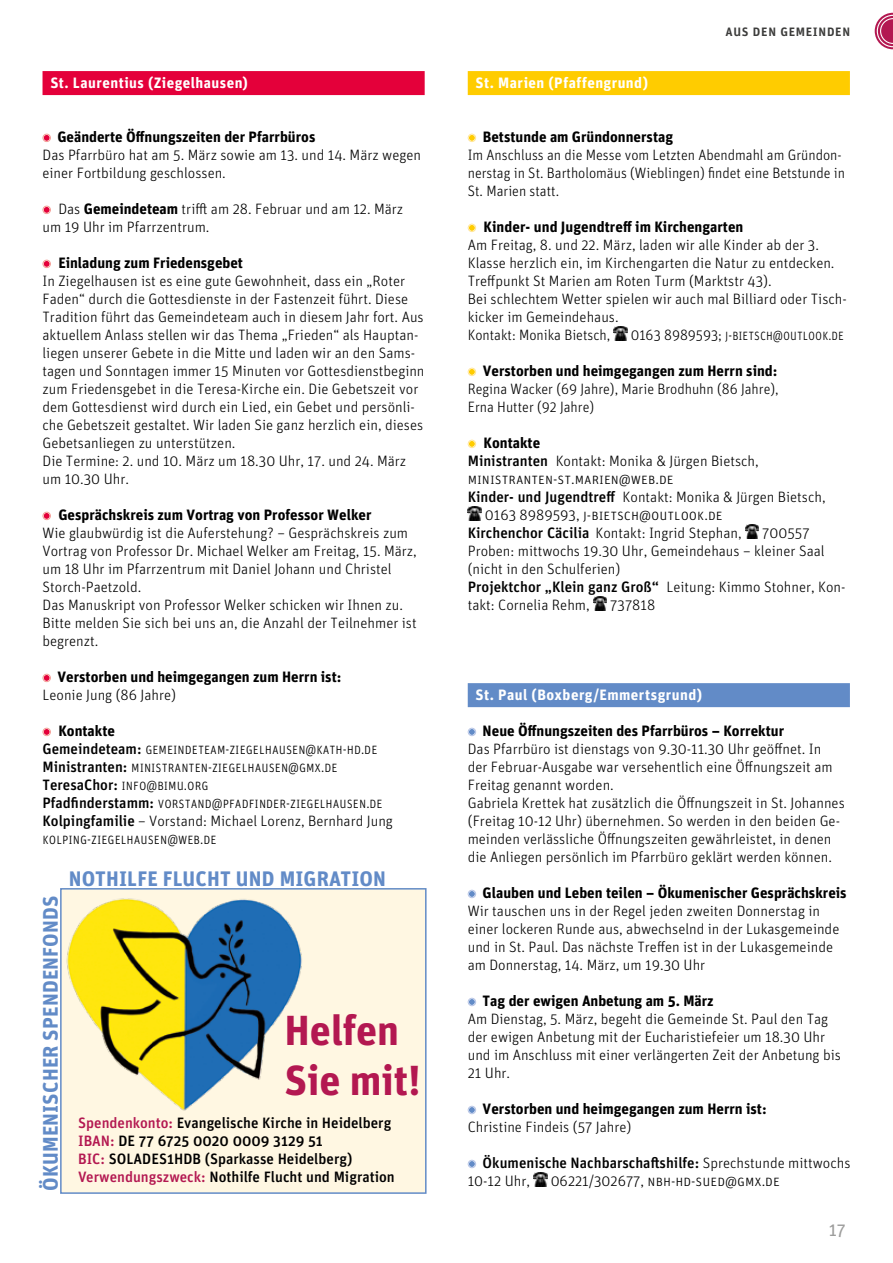
<style>
.page{position:relative;width:893px;height:1263px;background:#fff}
.page>*{position:absolute;margin:0;border:0;box-sizing:border-box;transform-origin:0 0}
.t1{font:700 42px/50.4px "Unit OT";color:#b31851}
.t2{font:700 21px "Unit OT";letter-spacing:.01em;color:#628bc7}
.t3{font:18px "Unit OT";color:#9d9d9c}
.t4{font:300 15px/18px "Unit OT";color:#000}
.t5{font:700 15px "Unit OT";color:#000}
.t6{font:300 15px/18px "Unit OT";color:#000;scale:.9 1}
.t7{font:300 15px/18px "Unit OT";color:#000;scale:.96 1}
.t8{font:500 15px/18px "Unit OT";color:#000}
.t9{font:700 15px "Unit OT";letter-spacing:.03em;color:#fff}
.t10{font:500 15px "Unit OT";color:#3c3c3b}
.s1{font-weight:700}
.s2{font-weight:500}
.s3{color:#b31851}
.s4{font-weight:300}
</style>
<div class="page">
<svg style="left:875px;top:13px;width:18px;height:36px"></svg>
<div style="left:468px;top:683px;width:382px;height:24px;background:#628bc7"></div>
<svg style="left:470px;top:730px;width:4px;height:4px"></svg>
<div style="left:468px;top:728px;width:8px;height:8px;border:1px solid #b5c3e5;border-radius:50%"></div>
<svg style="left:470px;top:892px;width:4px;height:4px"></svg>
<div style="left:468px;top:890px;width:8px;height:8px;border:1px solid #b5c3e5;border-radius:50%"></div>
<svg style="left:470px;top:1000px;width:4px;height:4px"></svg>
<div style="left:468px;top:998px;width:8px;height:8px;border:1px solid #b5c3e5;border-radius:50%"></div>
<svg style="left:470px;top:1108px;width:4px;height:4px"></svg>
<div style="left:468px;top:1106px;width:8px;height:8px;border:1px solid #b5c3e5;border-radius:50%"></div>
<svg style="left:470px;top:1162px;width:4px;height:4px"></svg>
<div style="left:468px;top:1160px;width:8px;height:8px;border:1px solid #b5c3e5;border-radius:50%"></div>
<img style="left:533px;top:1172px;width:14px;height:14px">
<div style="left:61px;top:889px;width:365px;height:304px;background:#fff7e2"></div>
<img style="left:66px;top:898px;width:236px;height:213px">
<div style="left:60px;top:888px;width:367px;height:306px;border:2px solid #628bc7"></div>
<div style="left:468px;top:71px;width:382px;height:24px;background:#fc0"></div>
<svg style="left:470px;top:136px;width:4px;height:4px"></svg>
<div style="left:468px;top:134px;width:8px;height:8px;border:1px solid #ffe596;border-radius:50%"></div>
<svg style="left:470px;top:226px;width:4px;height:4px"></svg>
<div style="left:468px;top:224px;width:8px;height:8px;border:1px solid #ffe596;border-radius:50%"></div>
<img style="left:614px;top:326px;width:13px;height:14px">
<svg style="left:470px;top:370px;width:4px;height:4px"></svg>
<div style="left:468px;top:368px;width:8px;height:8px;border:1px solid #ffe596;border-radius:50%"></div>
<svg style="left:470px;top:442px;width:4px;height:4px"></svg>
<div style="left:468px;top:440px;width:8px;height:8px;border:1px solid #ffe596;border-radius:50%"></div>
<img style="left:468px;top:506px;width:13px;height:14px">
<img style="left:745px;top:524px;width:14px;height:14px">
<img style="left:593px;top:596px;width:14px;height:14px">
<div style="left:43px;top:71px;width:382px;height:24px;background:#e4003a"></div>
<svg style="left:45px;top:136px;width:4px;height:4px"></svg>
<div style="left:43px;top:134px;width:8px;height:8px;border:1px solid #f39b93;border-radius:50%"></div>
<svg style="left:45px;top:208px;width:4px;height:4px"></svg>
<div style="left:43px;top:206px;width:8px;height:8px;border:1px solid #f39b93;border-radius:50%"></div>
<svg style="left:45px;top:262px;width:4px;height:4px"></svg>
<div style="left:43px;top:260px;width:8px;height:8px;border:1px solid #f39b93;border-radius:50%"></div>
<svg style="left:45px;top:514px;width:4px;height:4px"></svg>
<div style="left:43px;top:512px;width:8px;height:8px;border:1px solid #f39b93;border-radius:50%"></div>
<svg style="left:45px;top:676px;width:4px;height:4px"></svg>
<div style="left:43px;top:674px;width:8px;height:8px;border:1px solid #f39b93;border-radius:50%"></div>
<svg style="left:45px;top:730px;width:4px;height:4px"></svg>
<div style="left:43px;top:728px;width:8px;height:8px;border:1px solid #f39b93;border-radius:50%"></div>
<p class="t9" style="left:50px;top:73px;width:199px">St. Laurentius (Ziegelhausen)</p>
<p class="t5" style="left:57px;top:127px;width:260px">Geänderte Öffnungszeiten der Pfarrbüros</p>
<p class="t4" style="left:43px;top:146px;width:380px">Das Pfarrbüro hat am 5. März sowie am 13. und 14. März wegen einer Fortbildung geschlossen.</p>
<p class="t4" style="left:43px;top:200px;width:362px;text-indent:16px">Das <span class="s1">Gemeindeteam</span> trifft am 28. Februar und am 12. März um 19 Uhr im Pfarrzentrum.</p>
<p class="t5" style="left:58px;top:253px;width:186px">Einladung zum Friedensgebet</p>
<p class="t4" style="left:43px;top:272px;width:383px">In Ziegelhausen ist es eine gute Gewohnheit, dass ein „Roter Faden“ durch die Gottesdienste in der Fastenzeit führt. Diese Tradition führt das Gemeindeteam auch in diesem Jahr fort. Aus aktuellem Anlass stellen wir das Thema „Frieden“ als Hauptan&shy;liegen unserer Gebete in die Mitte und laden wir an den Sams&shy;tagen und Sonntagen immer 15 Minuten vor Gottesdienstbeginn zum Friedensgebet in die Teresa-Kirche ein. Die Gebetszeit vor dem Gottesdienst wird durch ein Lied, ein Gebet und persönli&shy;che Gebetszeit gestaltet. Wir laden Sie ganz herzlich ein, dieses Gebetsanliegen zu unterstützen.<br>Die Termine: 2. und 10. März um 18.30 Uhr, 17. und 24. März um 10.30 Uhr.</p>
<p class="t5" style="left:58px;top:505px;width:315px">Gesprächskreis zum Vortrag von Professor Welker</p>
<p class="t4" style="left:43px;top:524px;width:376px">Wie glaubwürdig ist die Auferstehung? – Gesprächskreis zum Vortrag von Professor Dr. Michael Welker am Freitag, 15. März, um 18 Uhr im Pfarrzentrum mit Daniel Johann und Christel Storch-Paetzold.<br>Das Manuskript von Professor Welker schicken wir Ihnen zu.<br>Bitte melden Sie sich bei uns an, die Anzahl der Teilnehmer ist begrenzt.</p>
<p class="t5" style="left:57px;top:667px;width:286px">Verstorben und heimgegangen zum Herrn ist:</p>
<p class="t4" style="left:43px;top:686px;width:135px">Leonie Jung (86 Jahre)</p>
<p class="t6" style="left:43px;top:722px;width:391px;text-indent:16px"><span class="s1">Kontakte<br></span><span class="s2">Gemeindeteam:</span> gemeindeteam-ziegelhausen@kath-hd.de <span class="s2">Ministranten:</span> ministranten-ziegelhausen@gmx.de <span class="s2">TeresaChor:</span> info@bimu.org<br><span class="s2">Pfadfinderstamm:</span> vorstand@pfadfinder-ziegelhausen.de <span class="s2">Kolpingfamilie</span> – Vorstand: Michael Lorenz, Bernhard Jung kolping-ziegelhausen@web.de</p>
<h2 class="t2" style="left:37px;top:1191px;width:297px;rotate:-90deg">ÖKUMENISCHER SPENDENFONDS</h2>
<h2 class="t2" style="left:69px;top:865px;width:319px">NOTHILFE FLUCHT UND MIGRATION</h2>
<h1 class="t1" style="left:284px;top:1004px;width:138px">Helfen<br>Sie mit!</h1>
<p class="t8" style="left:78px;top:1114px;width:318px"><span class="s3">Spendenkonto:</span> Evangelische Kirche in Heidelberg <span class="s3">IBAN:</span> DE 77 6725 0020 0009 3129 51<br><span class="s3">BIC:</span> SOLADES1HDB (Sparkasse Heidelberg)<br><span class="s3">Verwendungszweck:</span> Nothilfe Flucht und Migration</p>
<p class="t9" style="left:476px;top:73px;width:174px">St. Marien (Pfaffengrund)</p>
<p class="t10" style="left:725px;top:21px;width:127px">aus den gemeinden</p>
<p class="t5" style="left:483px;top:127px;width:192px">Betstunde am Gründonnerstag</p>
<p class="t7" style="left:468px;top:146px;width:395px">Im Anschluss an die Messe vom Letzten Abendmahl am Gründon&shy;nerstag in St. Bartholomäus (Wieblingen) findet eine Betstunde in<br>St. Marien statt.</p>
<p class="t5" style="left:484px;top:217px;width:261px">Kinder- und Jugendtreff im Kirchengarten</p>
<p class="t4" style="left:468px;top:236px;width:381px">Am Freitag, 8. und 22. März, laden wir alle Kinder ab der 3.<br>Klasse herzlich ein, im Kirchengarten die Natur zu entdecken.<br>Treffpunkt St Marien am Roten Turm (Marktstr 43).<br>Bei schlechtem Wetter spielen wir auch mal Billiard oder Tisch&shy;kicker im Gemeindehaus.<br>Kontakt: Monika Bietsch,</p>
<p class="t7" style="left:631px;top:326px;width:224px">0163 8989593; j-bietsch@outlook.de</p>
<p class="t5" style="left:483px;top:361px;width:296px">Verstorben und heimgegangen zum Herrn sind:</p>
<p class="t7" style="left:468px;top:380px;width:325px">Regina Wacker (69 Jahre), Marie Brodhuhn (86 Jahre),<br>Erna Hutter (92 Jahre)</p>
<p class="t5" style="left:484px;top:433px;width:58px">Kontakte</p>
<p class="t4" style="left:468px;top:452px;width:293px"><span class="s2">Ministranten</span> Kontakt: Monika &amp; Jürgen Bietsch,</p>
<p class="t4" style="left:468px;top:470px;width:207px">ministranten-st.marien@web.de</p>
<p class="t4" style="left:468px;top:488px;width:359px"><span class="s2">Kinder- und Jugendtreff</span> Kontakt: Monika &amp; Jürgen Bietsch,</p>
<p class="t4" style="left:485px;top:506px;width:239px">0163 8989593, j-bietsch@outlook.de</p>
<p class="t4" style="left:468px;top:524px;width:275px"><span class="s2">Kirchenchor Cäcilia</span> Kontakt: Ingrid Stephan,</p>
<p class="t4" style="left:468px;top:524px;width:379px;text-indent:294px">700557<br>Proben: mittwochs 19.30 Uhr, Gemeindehaus – kleiner Saal (nicht in den Schulferien)<br><span class="s2">Projektchor „Klein ganz Groß“</span> Leitung: Kimmo Stohner, Kon&shy;takt: Cornelia Rehm,</p>
<p class="t4" style="left:610px;top:596px;width:46px">737818</p>
<p class="t9" style="left:476px;top:685px;width:228px">St. Paul (Boxberg/Emmertsgrund)</p>
<p class="t5" style="left:483px;top:721px;width:303px">Neue Öffnungszeiten des Pfarrbüros – Korrektur</p>
<p class="t4" style="left:468px;top:740px;width:379px">Das Pfarrbüro ist dienstags von 9.30-11.30 Uhr geöffnet. In der Februar-Ausgabe war versehentlich eine Öffnungszeit am Freitag genannt worden.<br>Gabriela Krettek hat zusätzlich die Öffnungszeit in St. Johannes (Freitag 10-12 Uhr) übernehmen. So werden in den beiden Ge&shy;meinden verlässliche Öffnungszeiten gewährleistet, in denen die Anliegen persönlich im Pfarrbüro geklärt werden können.</p>
<p class="t5" style="left:483px;top:883px;width:365px">Glauben und Leben teilen – Ökumenischer Gesprächskreis</p>
<p class="t4" style="left:468px;top:902px;width:373px">Wir tauschen uns in der Regel jeden zweiten Donnerstag in einer lockeren Runde aus, abwechselnd in der Lukasgemeinde und in St. Paul. Das nächste Treffen ist in der Lukasgemeinde am Donnerstag, 14. März, um 19.30 Uhr</p>
<p class="t5" style="left:483px;top:991px;width:233px">Tag der ewigen Anbetung am 5. März</p>
<p class="t4" style="left:468px;top:1010px;width:375px">Am Dienstag, 5. März, begeht die Gemeinde St. Paul den Tag der ewigen Anbetung mit der Eucharistiefeier um 18.30 Uhr und im Anschluss mit einer verlängerten Zeit der Anbetung bis 21 Uhr.</p>
<p class="t5" style="left:483px;top:1099px;width:286px">Verstorben und heimgegangen zum Herrn ist:</p>
<p class="t4" style="left:468px;top:1118px;width:165px">Christine Findeis (57 Jahre)</p>
<p class="t8" style="left:468px;top:1154px;width:384px;text-indent:15px">Ökumenische Nachbarschaftshilfe: <span class="s4">Sprechstunde mittwochs<br>10-12 Uhr,</span></p>
<p class="t4" style="left:551px;top:1172px;width:231px">06221/302677, nbh-hd-sued@gmx.de</p>
<p class="t3" style="left:829px;top:1218px;width:19px">17</p>
</div>
